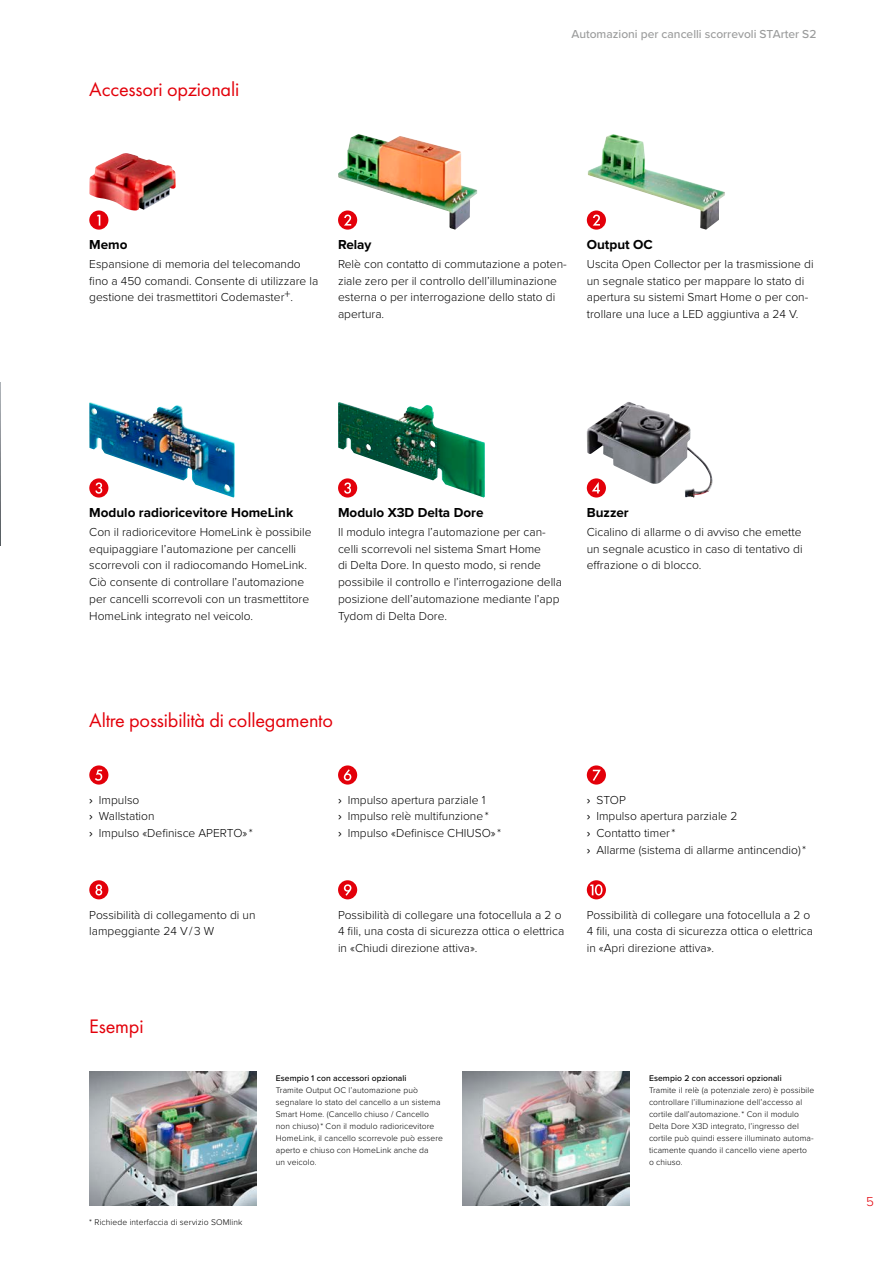
<style>
.page{position:relative;width:893px;height:1263px;background:#fff}
.page>*{position:absolute;margin:0;border:0;box-sizing:border-box;transform-origin:0 0}
.t1{font:20.25px "Futura PT";letter-spacing:-.01em;color:#e3000a}
.t2{font:700 13.5px "Proxima Nova";color:#000}
.t3{font:300 13.5px "Proxima Nova";color:#e3000a}
.t4{font:300 12px/16.8px "Proxima Nova";color:#000}
.t5{font:500 12px "Proxima Nova";color:#9b9c9c}
.t6{font:300 8.55px/12px "Proxima Nova";letter-spacing:.01em;color:#000}
.t7{font:500 8.55px "Proxima Nova";letter-spacing:.01em;color:#000}
.s1{font-weight:500}
</style>
<div class="page">
<img style="left:0;top:383px;width:1px;height:162px">
<img style="left:89px;top:1071px;width:168px;height:134px">
<img style="left:462px;top:1071px;width:168px;height:134px">
<svg style="left:89px;top:210px;width:19px;height:20px"></svg>
<svg style="left:97px;top:215px;width:3px;height:11px"></svg>
<svg style="left:89px;top:765px;width:19px;height:19px"></svg>
<svg style="left:95px;top:770px;width:7px;height:11px"></svg>
<div style="left:338px;top:765px;width:19px;height:19px;background:#e3000a;border-radius:50%"></div>
<svg style="left:344px;top:769px;width:7px;height:12px"></svg>
<div style="left:587px;top:765px;width:19px;height:19px;background:#e3000a;border-radius:50%"></div>
<svg style="left:593px;top:770px;width:8px;height:11px"></svg>
<div style="left:89px;top:880px;width:19px;height:19px;background:#e3000a;border-radius:50%"></div>
<svg style="left:95px;top:884px;width:7px;height:11px"></svg>
<div style="left:338px;top:880px;width:19px;height:19px;background:#e3000a;border-radius:50%"></div>
<svg style="left:344px;top:884px;width:7px;height:12px"></svg>
<svg style="left:587px;top:880px;width:19px;height:19px"></svg>
<svg style="left:590px;top:884px;width:12px;height:11px"></svg>
<img style="left:89px;top:153px;width:87px;height:57px">
<img style="left:338px;top:134px;width:139px;height:96px">
<img style="left:588px;top:134px;width:137px;height:96px">
<img style="left:89px;top:402px;width:146px;height:95px">
<img style="left:338px;top:402px;width:147px;height:95px">
<img style="left:587px;top:402px;width:126px;height:95px">
<h1 class="t1" style="left:89px;top:77px;width:152px">Accessori opzionali</h1>
<p class="t5" style="left:572px;top:25px;width:246px">Automazioni per cancelli scorrevoli STArter S2</p>
<p class="t2" style="left:89px;top:234px;width:40px">Memo</p>
<p class="t4" style="left:89px;top:255px;width:231px">Espansione di memoria del telecomando fino a 450 comandi. Consente di utilizzare la gestione dei trasmettitori Codemaster+.</p>
<p class="t2" style="left:338px;top:234px;width:35px">Relay</p>
<p class="t4" style="left:338px;top:255px;width:230px">Relè con contatto di commutazione a poten&shy;ziale zero per il controllo dell’illuminazione esterna o per interrogazione dello stato di apertura.</p>
<p class="t2" style="left:587px;top:234px;width:68px">Output OC</p>
<p class="t4" style="left:587px;top:255px;width:228px">Uscita Open Collector per la trasmissione di un segnale statico per mappare lo stato di apertura su sistemi Smart Home o per con&shy;trollare una luce a LED aggiuntiva a 24 V.</p>
<p class="t2" style="left:89px;top:502px;width:205px">Modulo radioricevitore HomeLink</p>
<p class="t4" style="left:89px;top:523px;width:224px">Con il radioricevitore HomeLink è possibile equipaggiare l’automazione per cancelli scorrevoli con il radiocomando HomeLink.<br>Ciò consente di controllare l’automazione per cancelli scorrevoli con un trasmettitore HomeLink integrato nel veicolo.</p>
<p class="t2" style="left:338px;top:502px;width:147px">Modulo X3D Delta Dore</p>
<p class="t4" style="left:338px;top:523px;width:226px">Il modulo integra l’automazione per can&shy;celli scorrevoli nel sistema Smart Home<br>di Delta Dore. In questo modo, si rende possibile il controllo e l’interrogazione della posizione dell’automazione mediante l’app Tydom di Delta Dore.</p>
<p class="t2" style="left:587px;top:502px;width:44px">Buzzer</p>
<p class="t4" style="left:587px;top:523px;width:217px;text-align:justify">Cicalino di allarme o di avviso che emette un segnale acustico in caso di tentativo di effrazione o di blocco.</p>
<h1 class="t1" style="left:89px;top:708px;width:245px">Altre possibilità di collegamento</h1>
<p class="t4" style="left:89px;top:791px;width:165px"><span class="s1">›</span> Impulso<br><span class="s1">›</span> Wallstation<br><span class="s1">›</span> Impulso «Definisce APERTO» *</p>
<p class="t4" style="left:89px;top:905px;width:168px">Possibilità di collegamento di un lampeggiante 24 V / 3 W</p>
<p class="t4" style="left:338px;top:791px;width:165px"><span class="s1">›</span> Impulso apertura parziale 1<br><span class="s1">›</span> Impulso relè multifunzione *<br><span class="s1">›</span> Impulso «Definisce CHIUSO» *</p>
<p class="t4" style="left:338px;top:905px;width:228px">Possibilità di collegare una fotocellula a 2 o<br>4 fili, una costa di sicurezza ottica o elettrica in «Chiudi direzione attiva».</p>
<p class="t4" style="left:587px;top:791px;width:221px"><span class="s1">›</span> STOP<br><span class="s1">›</span> Impulso apertura parziale 2<br><span class="s1">›</span> Contatto timer *<br><span class="s1">›</span> Allarme (sistema di allarme antincendio) *</p>
<p class="t4" style="left:587px;top:905px;width:228px">Possibilità di collegare una fotocellula a 2 o<br>4 fili, una costa di sicurezza ottica o elettrica in «Apri direzione attiva».</p>
<h1 class="t1" style="left:89px;top:1014px;width:56px">Esempi</h1>
<p class="t6" style="left:89px;top:1215px;width:155px">* Richiede interfaccia di servizio SOMlink</p>
<p class="t7" style="left:276px;top:1072px;width:132px">Esempio 1 con accessori opzionali</p>
<p class="t6" style="left:276px;top:1084px;width:169px">Tramite Output OC l’automazione può segnalare lo stato del cancello a un sistema Smart Home. (Cancello chiuso / Cancello non chiuso) * Con il modulo radioricevitore HomeLink, il cancello scorrevole può essere aperto e chiuso con HomeLink anche da<br>un veicolo.</p>
<p class="t7" style="left:649px;top:1072px;width:134px">Esempio 2 con accessori opzionali</p>
<p class="t6" style="left:649px;top:1084px;width:167px">Tramite il relè (a potenziale zero) è possibile controllare l’illuminazione dell’accesso al cortile dall’automazione. * Con il modulo Delta Dore X3D integrato, l’ingresso del cortile può quindi essere illuminato automa&shy;ticamente quando il cancello viene aperto<br>o chiuso.</p>
<p class="t3" style="left:866px;top:1191px;width:9px">5</p>
</div>
